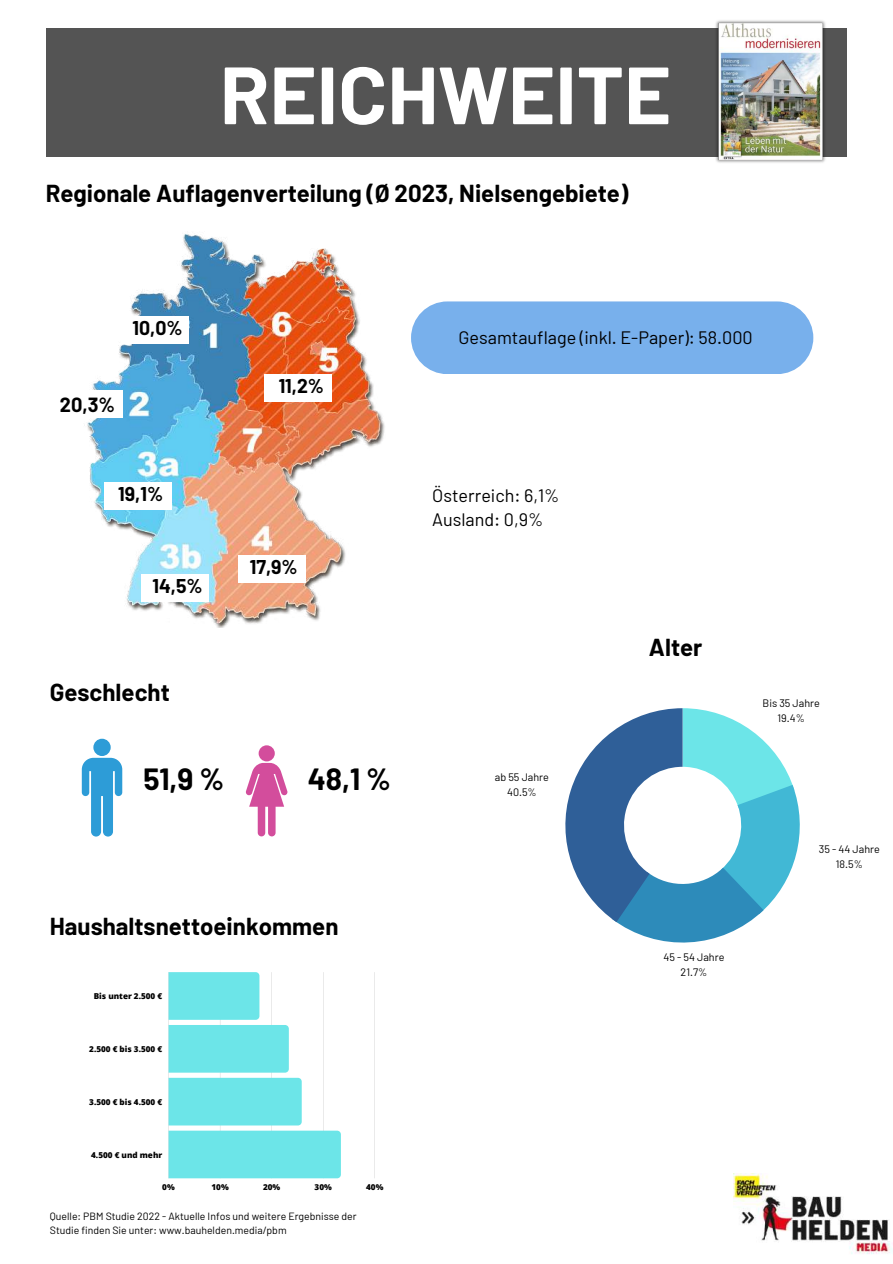
<style>
.page{position:relative;width:893px;height:1264px;background:#fff}
.page>*{position:absolute;margin:0;border:0;box-sizing:border-box;transform-origin:0 0}
.t1{font:700 81px "Barlow";color:#fff}
.t2{font:700 30px "Barlow";color:#000}
.t3{font:700 24px "Barlow";color:#000}
.t4{font:700 19.95px "Barlow";color:#000}
.t5{font:700 19.5px "Barlow";color:#000}
.t6{font:18px/24.8px "Barlow";color:#000}
.t7{font:10.8px/15px "Barlow";color:#000;text-align:center}
.t8{font:10.5px/14px "Barlow";color:#000}
.t9{font:800 8.1px "Open Sans";color:#000}
</style>
<div class="page">
<div style="left:46px;top:28px;width:800px;height:129px;background:#545454"></div>
<div style="left:411px;top:301px;width:402px;height:73px;background:#78b0ec;border-radius:36px"></div>
<div style="left:93px;top:738px;width:18px;height:18px;background:#2d9cd7;border-radius:50%"></div>
<svg style="left:82px;top:757px;width:40px;height:79px"></svg>
<div style="left:258px;top:745px;width:17px;height:16px;background:#d34d9c;border-radius:50%"></div>
<svg style="left:246px;top:763px;width:41px;height:73px"></svg>
<svg style="left:565px;top:708px;width:234px;height:234px"></svg>
<svg style="left:168px;top:972px;width:207px;height:206px"></svg>
<img style="left:734px;top:1173px;width:158px;height:81px">
<img style="left:87px;top:234px;width:298px;height:393px">
<div style="left:121px;top:316px;width:67px;height:28px;background:#fff"></div>
<div style="left:55px;top:390px;width:68px;height:27px;background:#fff"></div>
<div style="left:264px;top:374px;width:68px;height:27px;background:#fff"></div>
<div style="left:238px;top:556px;width:68px;height:27px;background:#fff"></div>
<div style="left:104px;top:482px;width:68px;height:28px;background:#fff"></div>
<div style="left:141px;top:574px;width:67px;height:27px;background:#fff"></div>
<img style="left:715px;top:20px;width:111px;height:143px">
<h1 class="t1" style="left:220px;top:43px;width:453px">REICHWEITE</h1>
<h3 class="t3" style="left:46px;top:178px;width:584px">Regionale Auflagenverteilung (Ø 2023, Nielsengebiete)</h3>
<h3 class="t5" style="left:132px;top:315px;width:52px">10,0%</h3>
<h3 class="t4" style="left:60px;top:392px;width:57px">20,3%</h3>
<h3 class="t5" style="left:118px;top:481px;width:46px">19,1%</h3>
<h3 class="t5" style="left:152px;top:573px;width:52px">14,5%</h3>
<h3 class="t3" style="left:50px;top:676px;width:121px">Geschlecht</h3>
<h3 class="t5" style="left:279px;top:373px;width:47px">11,2%</h3>
<h3 class="t5" style="left:250px;top:554px;width:49px">17,9%</h3>
<h2 class="t2" style="left:143px;top:759px;width:82px">51,9 %</h2>
<h2 class="t2" style="left:308px;top:759px;width:85px">48,1 %</h2>
<h3 class="t3" style="left:50px;top:911px;width:290px">Haushaltsnettoeinkommen</h3>
<p class="t9" style="left:94px;top:990px;width:70px">Bis unter 2.500 €</p>
<p class="t9" style="left:89px;top:1043px;width:74px">2.500 € bis 3.500 €</p>
<p class="t9" style="left:89px;top:1096px;width:74px">3.500 € bis 4.500 €</p>
<p class="t9" style="left:91px;top:1148px;width:73px">4.500 € und mehr</p>
<p class="t9" style="left:162px;top:1181px;width:14px">0%</p>
<p class="t9" style="left:211px;top:1181px;width:19px">10%</p>
<p class="t9" style="left:263px;top:1181px;width:19px">20%</p>
<p class="t9" style="left:314px;top:1181px;width:19px">30%</p>
<p class="t9" style="left:366px;top:1181px;width:19px">40%</p>
<p class="t8" style="left:50px;top:1208px;width:308px">Quelle: PBM Studie 2022 - Aktuelle Infos und weitere Ergebnisse der<br>Studie finden Sie unter: www.bauhelden.media/pbm</p>
<h3 class="t6" style="left:458px;top:325px;width:295px">Gesamtauflage (inkl. E-Paper): 58.000</h3>
<h3 class="t6" style="left:432px;top:482px;width:129px">Österreich: 6,1%<br>Ausland: 0,9%</h3>
<p class="t7" style="left:495px;top:768px;width:56px">ab 55 Jahre<br>40.5%</p>
<h3 class="t3" style="left:649px;top:632px;width:55px">Alter</h3>
<p class="t7" style="left:762px;top:695px;width:59px">Bis 35 Jahre<br>19.4%</p>
<p class="t7" style="left:663px;top:949px;width:62px">45 - 54 Jahre<br>21.7%</p>
<p class="t7" style="left:818px;top:841px;width:62px">35 - 44 Jahre<br>18.5%</p>
</div>
